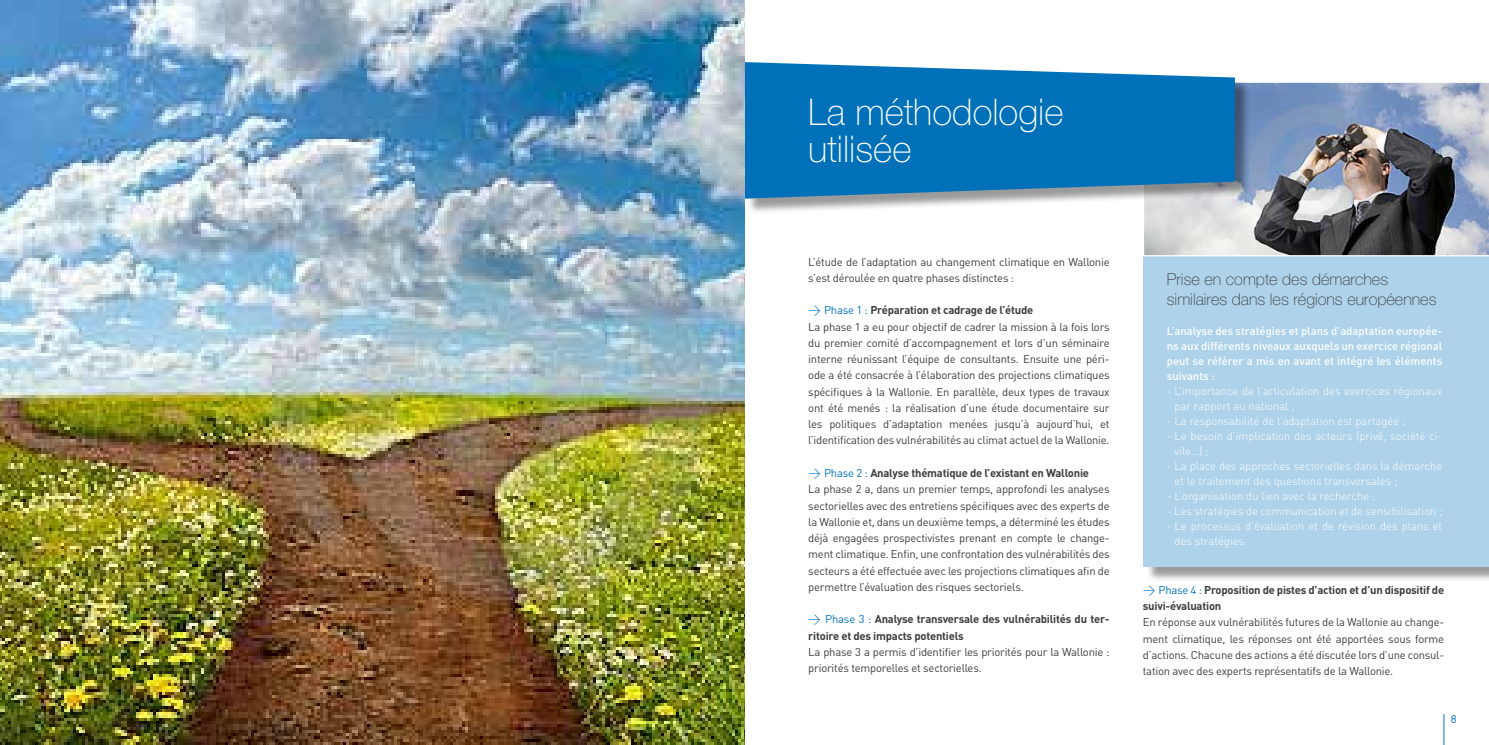
<style>
.page{position:relative;width:1489px;height:745px;background:#fff}
.page>*{position:absolute;margin:0;border:0;box-sizing:border-box;transform-origin:0 0}
.t1{font:100 36.75px/36.8px "Helvetica Neue LT Std";color:#fff}
.t2{font:100 16.25px/20px "Helvetica Neue LT Std";color:#3e3d40}
.t3{font:11.25px/16.2px "DIN";letter-spacing:-.02em;color:#3e3d40}
.t4{font:300 11.25px/15px "DIN";color:#fff}
.t5{font:500 11.25px/15px "DIN";color:#fff;text-align:justify}
.t6{font:700 11.25px/16.2px "DIN";letter-spacing:-.02em;color:#3e3d40}
.t7{font:11.25px "DIN";color:#0071b9}
.s1{font-weight:300;font-size:12.5px;color:#0071b9}
.s2{color:#0071b9}
.s3{font-weight:700}
.s4{font-weight:400;color:#0071b9}
</style>
<div class="page">
<hr style="left:1443px;top:713px;width:1px;height:31px;background:#0071b9">
<div style="left:1145px;top:245px;width:343px;height:336px;background:#000;opacity:.4"></div>
<div style="left:1143px;top:243px;width:345px;height:323px;background:#add2e9"></div>
<img style="left:1143px;top:82px;width:345px;height:174px">
<div style="left:746px;top:64px;width:504px;height:150px;background:#000;opacity:.4"></div>
<svg style="left:744px;top:62px;width:490px;height:136px;background:#187cbc"></svg>
<img style="left:0;top:0;width:744px;height:744px">
<h1 class="t1" style="left:808px;top:93px;width:257px">La méthodologie utilisée</h1>
<p class="t3" style="left:808px;top:253px;width:303px">L’étude de l’adaptation au changement climatique en Wallonie s’est déroulée en quatre phases distinctes :</p>
<p class="t3" style="left:808px;top:302px;width:303px"><span class="s1">&gt;</span> <span class="s2">Phase 1 :</span> <span class="s3">Préparation et cadrage de l’étude<br></span>La phase 1 a eu pour objectif de cadrer la mission à la fois lors du premier comité d’accompagnement et lors d’un séminaire interne réunissant l’équipe de consultants. Ensuite une péri&shy;ode a été consacrée à l’élaboration des projections climatiques spécifiques à la Wallonie. En parallèle, deux types de travaux ont été menés : la réalisation d’une étude documentaire sur les politiques d’adaptation menées jusqu’à aujourd’hui, et l’identification des vulnérabilités au climat actuel de la Wallonie.</p>
<p class="t3" style="left:808px;top:464px;width:303px"><span class="s1">&gt;</span> <span class="s2">Phase 2 :</span> <span class="s3">Analyse thématique de l’existant en Wallonie<br></span>La phase 2 a, dans un premier temps, approfondi les analyses sectorielles avec des entretiens spécifiques avec des experts de la Wallonie et, dans un deuxième temps, a déterminé les études déjà engagées prospectivistes prenant en compte le change&shy;ment climatique. Enfin, une confrontation des vulnérabilités des secteurs a été effectuée avec les projections climatiques afin de permettre l’évaluation des risques sectoriels.</p>
<p class="t6" style="left:808px;top:610px;width:303px"><span class="s1">&gt;</span> <span class="s4">Phase 3 :</span> Analyse transversale des vulnérabilités du ter&shy;ritoire et des impacts potentiels</p>
<p class="t3" style="left:808px;top:643px;width:303px">La phase 3 a permis d’identifier les priorités pour la Wallonie : priorités temporelles et sectorielles.</p>
<h2 class="t2" style="left:1166px;top:269px;width:271px">Prise en compte des démarches similaires dans les régions européennes</h2>
<p class="t5" style="left:1166px;top:322px;width:277px">L’analyse des stratégies et plans d’adaptation europée&shy;ns aux différents niveaux auxquels un exercice régional peut se référer a mis en avant et intégré les éléments suivants :</p>
<p class="t4" style="left:1174px;top:383px;width:269px;text-indent:-8px">- L’importance de l’articulation des exercices régionaux par rapport au national ;</p>
<p class="t4" style="left:1166px;top:413px;width:240px">- La responsabilité de l’adaptation est partagée ;</p>
<p class="t4" style="left:1174px;top:428px;width:269px;text-indent:-8px">- Le besoin d’implication des acteurs (privé, société ci&shy;vile…) ;</p>
<p class="t4" style="left:1174px;top:458px;width:269px;text-indent:-8px">- La place des approches sectorielles dans la démarche et le traitement des questions transversales ;</p>
<p class="t4" style="left:1166px;top:488px;width:210px">- L’organisation du lien avec la recherche ;</p>
<p class="t4" style="left:1166px;top:503px;width:277px">- Les stratégies de communication et de sensibilisation ;</p>
<p class="t4" style="left:1174px;top:518px;width:269px;text-indent:-8px">- Le processus d’évaluation et de révision des plans et des stratégies.</p>
<p class="t6" style="left:1142px;top:581px;width:303px"><span class="s1">&gt;</span> <span class="s4">Phase 4 :</span> Proposition de pistes d’action et d’un dispositif de suivi-évaluation</p>
<p class="t3" style="left:1142px;top:613px;width:303px;text-align:justify">En réponse aux vulnérabilités futures de la Wallonie au change&shy;ment climatique, les réponses ont été apportées sous forme d’actions. Chacune des actions a été discutée lors d’une consul&shy;tation avec des experts représentatifs de la Wallonie.</p>
<p class="t7" style="left:1450px;top:711px;width:7px">8</p>
</div>
